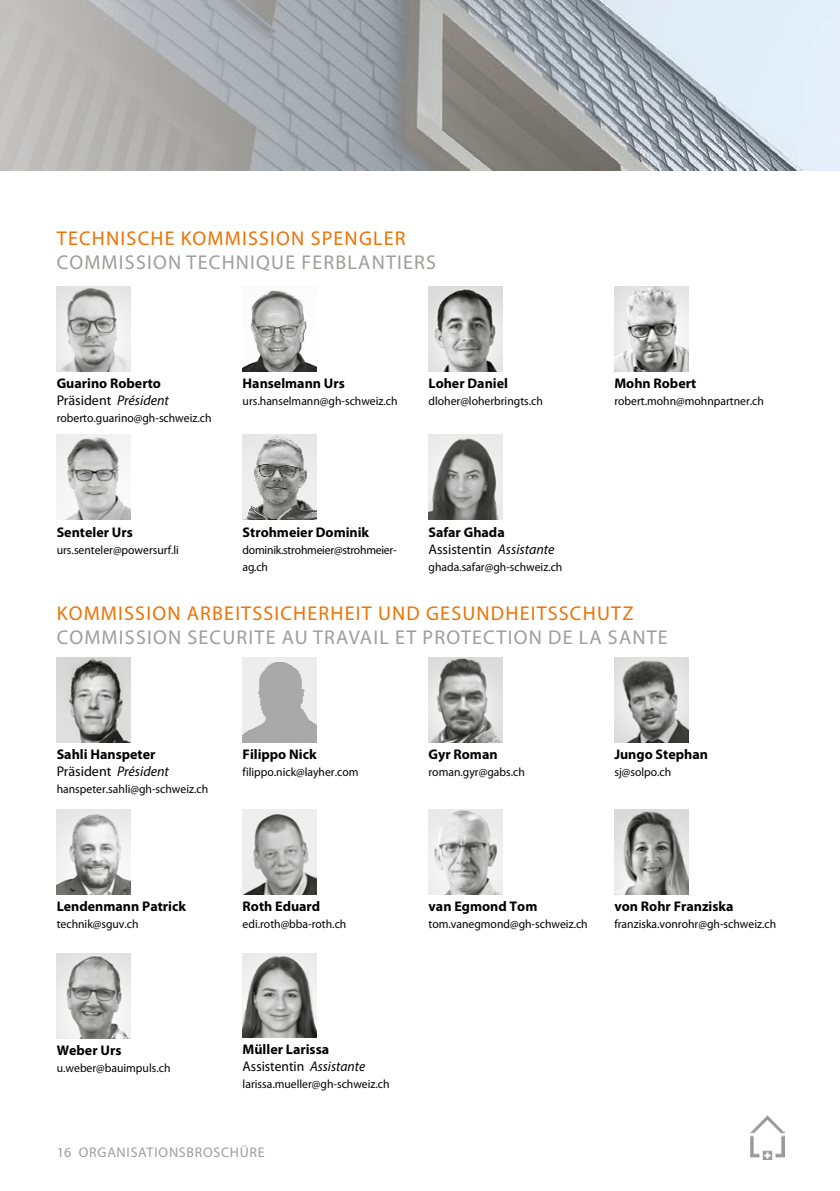
<style>
.page{position:relative;width:840px;height:1191px;background:#fff}
.page>*{position:absolute;margin:0;border:0;box-sizing:border-box;transform-origin:0 0}
.t1{font:20px "Myriad Pro";letter-spacing:.06em;color:#9d9d9c}
.t2{font:20px "Myriad Pro";letter-spacing:.06em;color:#ee7203}
.t3{font:700 14px/17px "Myriad Pro";color:#000}
.t4{font:14px/17px "Myriad Pro";color:#000}
.t5{font:14px "Myriad Pro";letter-spacing:.055em;color:#9d9d9c}
.t6{font:12px "Myriad Pro";color:#000}
.t7{font:12px/17px "Myriad Pro";letter-spacing:-.02em;color:#000}
.s1{font-weight:400}
.s2{font-weight:400;font-style:italic}
.s3{font-weight:700}
.s4{font-style:italic}
</style>
<div class="page">
<svg style="left:0;top:0;width:839px;height:170px;background:#adb2b5"></svg>
<img style="left:750px;top:1115px;width:34px;height:44px">
<img style="left:57px;top:657px;width:73px;height:85px">
<img style="left:242px;top:657px;width:74px;height:85px">
<img style="left:428px;top:657px;width:74px;height:85px">
<img style="left:614px;top:657px;width:73px;height:85px">
<img style="left:57px;top:809px;width:73px;height:85px">
<img style="left:242px;top:809px;width:74px;height:85px">
<img style="left:428px;top:809px;width:74px;height:85px">
<img style="left:614px;top:809px;width:73px;height:85px">
<img style="left:57px;top:953px;width:73px;height:85px">
<img style="left:242px;top:953px;width:74px;height:84px">
<img style="left:57px;top:286px;width:73px;height:85px">
<img style="left:242px;top:290px;width:74px;height:81px">
<img style="left:428px;top:286px;width:74px;height:85px">
<img style="left:614px;top:286px;width:73px;height:85px">
<img style="left:57px;top:434px;width:73px;height:85px">
<img style="left:242px;top:434px;width:74px;height:85px">
<img style="left:428px;top:434px;width:74px;height:85px">
<h1 class="t2" style="left:57px;top:226px;width:350px">TECHNISCHE KOMMISSION SPENGLER</h1>
<h1 class="t1" style="left:57px;top:250px;width:380px">COMMISSION TECHNIQUE FERBLANTIERS</h1>
<p class="t3" style="left:57px;top:375px;width:114px">Guarino Roberto<br><span class="s1">Präsident</span> <span class="s2">Président</span></p>
<p class="t6" style="left:57px;top:411px;width:156px">roberto.guarino@gh-schweiz.ch</p>
<p class="t3" style="left:242px;top:375px;width:104px">Hanselmann Urs</p>
<p class="t6" style="left:242px;top:394px;width:156px">urs.hanselmann@gh-schweiz.ch</p>
<p class="t3" style="left:428px;top:375px;width:81px">Loher Daniel</p>
<p class="t6" style="left:428px;top:394px;width:116px">dloher@loherbringts.ch</p>
<p class="t3" style="left:57px;top:523px;width:78px">Senteler Urs</p>
<p class="t6" style="left:57px;top:542px;width:124px">urs.senteler@powersurf.li</p>
<p class="t3" style="left:242px;top:523px;width:128px">Strohmeier Dominik</p>
<p class="t7" style="left:242px;top:541px;width:155px">dominik.strohmeier@strohmeier&shy;ag.ch</p>
<p class="t4" style="left:428px;top:523px;width:128px"><span class="s3">Safar Ghada<br></span>Assistentin <span class="s4">Assistante</span></p>
<p class="t6" style="left:428px;top:559px;width:135px">ghada.safar@gh-schweiz.ch</p>
<p class="t3" style="left:614px;top:375px;width:83px">Mohn Robert</p>
<p class="t6" style="left:614px;top:394px;width:151px">robert.mohn@mohnpartner.ch</p>
<h1 class="t2" style="left:57px;top:601px;width:577px">KOMMISSION ARBEITSSICHERHEIT UND GESUNDHEITSSCHUTZ</h1>
<h1 class="t1" style="left:57px;top:625px;width:612px">COMMISSION SECURITE AU TRAVAIL ET PROTECTION DE LA SANTE</h1>
<p class="t3" style="left:57px;top:745px;width:114px">Sahli Hanspeter<br><span class="s1">Präsident</span> <span class="s2">Président</span></p>
<p class="t6" style="left:57px;top:781px;width:153px">hanspeter.sahli@gh-schweiz.ch</p>
<p class="t3" style="left:242px;top:745px;width:75px">Filippo Nick</p>
<p class="t6" style="left:242px;top:764px;width:117px">filippo.nick@layher.com</p>
<p class="t3" style="left:57px;top:897px;width:131px">Lendenmann Patrick</p>
<p class="t6" style="left:57px;top:916px;width:83px">technik@sguv.ch</p>
<p class="t3" style="left:242px;top:897px;width:79px">Roth Eduard</p>
<p class="t6" style="left:242px;top:916px;width:105px">edi.roth@bba-roth.ch</p>
<p class="t3" style="left:428px;top:745px;width:71px">Gyr Roman</p>
<p class="t6" style="left:428px;top:764px;width:98px">roman.gyr@gabs.ch</p>
<p class="t3" style="left:614px;top:745px;width:95px">Jungo Stephan</p>
<p class="t6" style="left:614px;top:764px;width:58px">sj@solpo.ch</p>
<p class="t3" style="left:428px;top:897px;width:110px">van Egmond Tom</p>
<p class="t6" style="left:428px;top:916px;width:161px">tom.vanegmond@gh-schweiz.ch</p>
<p class="t3" style="left:614px;top:897px;width:121px">von Rohr Franziska</p>
<p class="t6" style="left:614px;top:916px;width:163px">franziska.vonrohr@gh-schweiz.ch</p>
<p class="t3" style="left:57px;top:1041px;width:66px">Weber Urs</p>
<p class="t6" style="left:57px;top:1061px;width:115px">u.weber@bauimpuls.ch</p>
<p class="t3" style="left:242px;top:1040px;width:124px">Müller Larissa<br><span class="s1">Assistentin</span> <span class="s2">Assistante</span></p>
<p class="t6" style="left:242px;top:1077px;width:148px">larissa.mueller@gh-schweiz.ch</p>
<p class="t5" style="left:57px;top:1143px;width:209px">16 ORGANISATIONSBROSCHÜRE</p>
</div>
